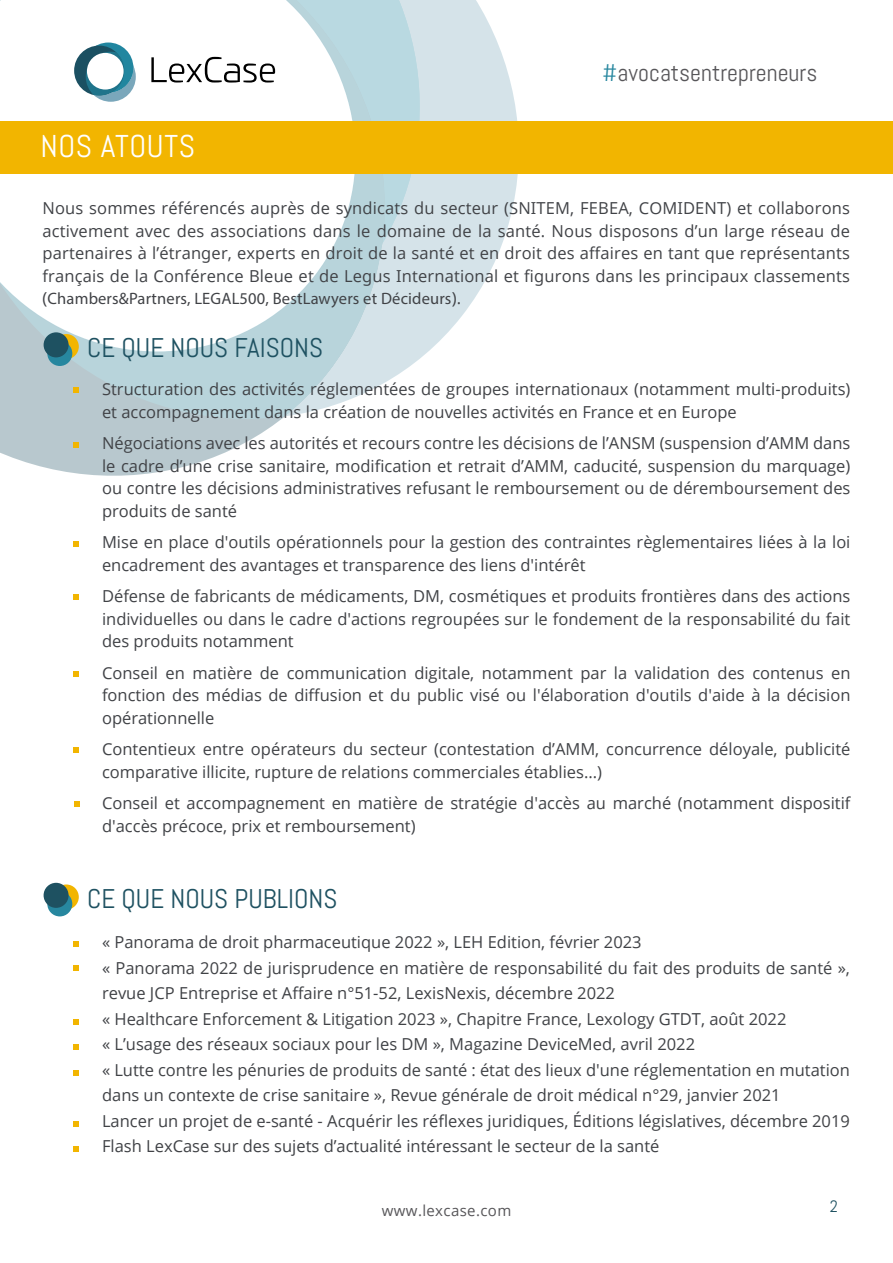
<style>
.page{position:relative;width:893px;height:1263px;background:#fff}
.page>*{position:absolute;margin:0;border:0;box-sizing:border-box;transform-origin:0 0}
.t1{font:31.5px "Abel";letter-spacing:.02em;color:#fff}
.t2{font:27px "Abel";color:#1e5161}
.t3{font:24px "Abel";color:#575659}
.t4{font:16.5px/22.5px "Open Sans";color:#404246}
.t5{font:16.5px "Myriad Pro";letter-spacing:.01em;color:#404246}
.t6{font:16.5px "Abel";color:#1e5161}
.t7{font:15px "Open Sans";letter-spacing:.025em;color:#575659}
.s1{color:#27879f}
.s2{font-family:"Open Sans"}
</style>
<div class="page">
<svg style="left:0;top:426px;width:272px;height:50px;fill:#b8c8ce"></svg>
<svg style="left:395px;top:0;width:123px;height:376px;fill:#d5e3e9"></svg>
<svg style="left:395px;top:0;width:57px;height:244px;background:#cee0e7"></svg>
<svg style="left:0;top:0;width:395px;height:426px"></svg>
<svg style="left:151px;top:57px;width:124px;height:26px"></svg>
<div style="left:83px;top:43px;width:50px;height:50px;background:#2186a0;border-radius:50%"></div>
<div style="left:74px;top:46px;width:50px;height:50px;background:#1b5062;border-radius:50%"></div>
<svg style="left:86px;top:52px;width:50px;height:50px"></svg>
<div style="left:87px;top:53px;width:37px;height:37px;background:#fff;border-radius:50%"></div>
<div style="left:0;top:121px;width:893px;height:53px;background:#f2b500"></div>
<div style="left:54px;top:334px;width:25px;height:25px;background:#f2b500;border-radius:50%"></div>
<div style="left:47px;top:341px;width:25px;height:25px;background:#27879f;border-radius:50%"></div>
<div style="left:44px;top:332px;width:25px;height:25px;background:#1e5161;border-radius:50%"></div>
<div style="left:54px;top:884px;width:25px;height:25px;background:#f2b500;border-radius:50%"></div>
<div style="left:47px;top:891px;width:25px;height:25px;background:#27879f;border-radius:50%"></div>
<div style="left:44px;top:883px;width:25px;height:25px;background:#1e5161;border-radius:50%"></div>
<svg style="left:74px;top:941px;width:5px;height:6px"></svg>
<svg style="left:74px;top:1019px;width:5px;height:5px"></svg>
<svg style="left:74px;top:1121px;width:5px;height:6px"></svg>
<svg style="left:74px;top:1146px;width:5px;height:5px"></svg>
<svg style="left:74px;top:1044px;width:5px;height:6px"></svg>
<svg style="left:73px;top:387px;width:6px;height:5px"></svg>
<svg style="left:73px;top:442px;width:6px;height:6px"></svg>
<svg style="left:73px;top:594px;width:6px;height:5px"></svg>
<svg style="left:73px;top:671px;width:6px;height:6px"></svg>
<svg style="left:73px;top:541px;width:6px;height:6px"></svg>
<svg style="left:73px;top:747px;width:6px;height:6px"></svg>
<svg style="left:74px;top:801px;width:6px;height:5px"></svg>
<svg style="left:74px;top:965px;width:5px;height:6px"></svg>
<svg style="left:74px;top:1070px;width:5px;height:5px"></svg>
<h1 class="t1" style="left:40px;top:126px;width:156px">NOS ATOUTS</h1>
<h3 class="t3" style="left:602px;top:57px;width:217px"><span class="s1">#</span>avocatsentrepreneurs</h3>
<p class="t4" style="left:43px;top:197px;width:809px;text-align:justify">Nous sommes référencés auprès de syndicats du secteur (SNITEM, FEBEA, COMIDENT) et collaborons activement avec des associations dans le domaine de la santé. Nous disposons d’un large réseau de partenaires à l’étranger, experts en droit de la santé et en droit des affaires en tant que représentants français de la Conférence Bleue et de Legus International et figurons dans les principaux classements</p>
<p class="t5" style="left:43px;top:289px;width:420px"><span class="s2">(</span>Chambers&amp;Partners, LEGAL500, BestLawyers et Décideurs<span class="s2">).</span></p>
<h2 class="t2" style="left:87px;top:330px;width:237px">CE QUE NOUS FAISONS</h2>
<p class="t4" style="left:102px;top:377px;width:750px">Structuration des activités réglementées de groupes internationaux (notamment multi-produits) et accompagnement dans la création de nouvelles activités en France et en Europe</p>
<p class="t4" style="left:102px;top:431px;width:750px;text-align:justify">Négociations avec les autorités et recours contre les décisions de l’ANSM (suspension d’AMM dans le cadre d’une crise sanitaire, modification et retrait d’AMM, caducité, suspension du marquage) ou contre les décisions administratives refusant le remboursement ou de déremboursement des produits de santé</p>
<p class="t4" style="left:102px;top:530px;width:750px">Mise en place d'outils opérationnels pour la gestion des contraintes règlementaires liées à la loi encadrement des avantages et transparence des liens d'intérêt</p>
<p class="t4" style="left:102px;top:584px;width:750px;text-align:justify">Défense de fabricants de médicaments, DM, cosmétiques et produits frontières dans des actions individuelles ou dans le cadre d'actions regroupées sur le fondement de la responsabilité du fait des produits notamment</p>
<p class="t4" style="left:102px;top:661px;width:750px;text-align:justify">Conseil en matière de communication digitale, notamment par la validation des contenus en fonction des médias de diffusion et du public visé ou l'élaboration d'outils d'aide à la décision opérationnelle</p>
<p class="t4" style="left:102px;top:737px;width:750px">Contentieux entre opérateurs du secteur (contestation d’AMM, concurrence déloyale, publicité comparative illicite, rupture de relations commerciales établies...)</p>
<p class="t4" style="left:102px;top:791px;width:750px">Conseil et accompagnement en matière de stratégie d'accès au marché (notamment dispositif d'accès précoce, prix et remboursement)</p>
<h2 class="t2" style="left:87px;top:882px;width:252px">CE QUE NOUS PUBLIONS</h2>
<p class="t4" style="left:102px;top:929px;width:749px;line-height:25.5px">« Panorama de droit pharmaceutique 2022 », LEH Edition, février 2023<br>« Panorama 2022 de jurisprudence en matière de responsabilité du fait des produits de santé », revue JCP Entreprise et Affaire n°51-52, LexisNexis, décembre 2022<br>« Healthcare Enforcement &amp; Litigation 2023 », Chapitre France, Lexology GTDT, août 2022<br>« L’usage des réseaux sociaux pour les DM », Magazine DeviceMed, avril 2022<br>« Lutte contre les pénuries de produits de santé : état des lieux d'une réglementation en mutation dans un contexte de crise sanitaire », Revue générale de droit médical n°29, janvier 2021<br>Lancer un projet de e-santé - Acquérir les réflexes juridiques, Éditions législatives, décembre 2019<br>Flash LexCase sur des sujets d’actualité intéressant le secteur de la santé</p>
<p class="t7" style="left:382px;top:1200px;width:131px">www.lexcase.com</p>
<p class="t6" style="left:830px;top:1196px;width:10px">2</p>
</div>
